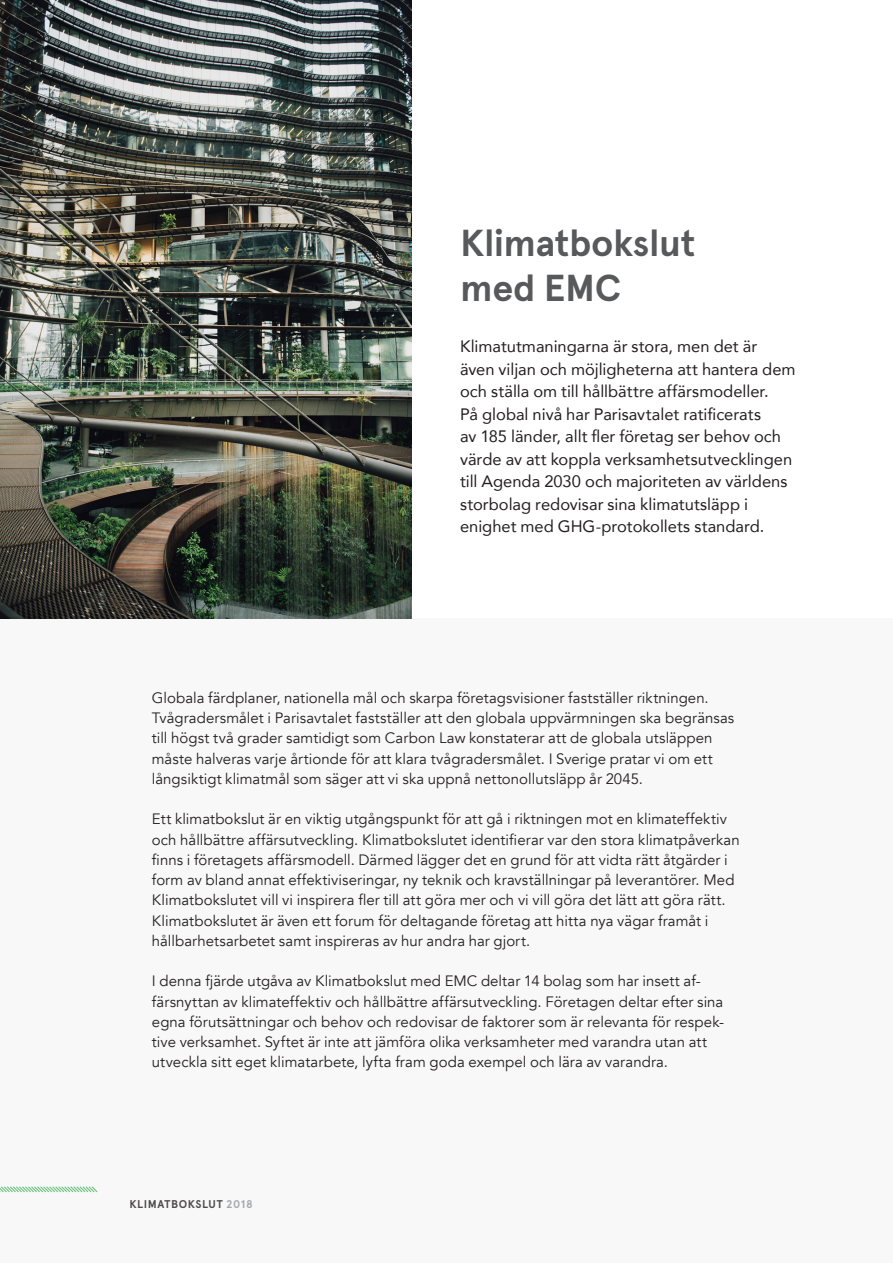
<style>
.page{position:relative;width:893px;height:1263px;background:#fff}
.page>*{position:absolute;margin:0;border:0;box-sizing:border-box;transform-origin:0 0}
.Rubrik_H2{font:700 37.5px/45px "Apercu";letter-spacing:-.01em;color:#58595b}
.Ingress_bröd{font:16.5px/22.5px "Avenir";color:#231f20}
.Bröd{font:15px/20.2px "Avenir";letter-spacing:.005em;color:#231f20}
.t1{font:700 11.25px "Apercu";letter-spacing:.05em;color:#231f20}
.s1{color:#949698}
</style>
<div class="page">
<div style="left:0;top:618px;width:893px;height:645px;background:#f8f8f9"></div>
<img style="left:0;top:0;width:412px;height:618px">
<p class="Rubrik_H2" style="left:460px;top:220px;width:237px">Klimatbokslut med EMC</p>
<p class="Ingress_bröd" style="left:460px;top:335px;width:337px">Klimatutmaningarna är stora, men det är även viljan och möjligheterna att hantera dem och ställa om till hållbättre affärsmodeller.<br>På global nivå har Parisavtalet ratificerats<br>av 185 länder, allt fler företag ser behov och värde av att koppla verksamhetsutvecklingen till Agenda 2030 och majoriteten av världens storbolag redovisar sina klimatutsläpp i enighet med GHG-protokollets standard.</p>
<p class="Bröd" style="left:152px;top:688px;width:584px">Globala färdplaner, nationella mål och skarpa företagsvisioner fastställer riktningen.<br>Tvågradersmålet i Parisavtalet fastställer att den globala uppvärmningen ska begränsas till högst två grader samtidigt som Carbon Law konstaterar att de globala utsläppen måste halveras varje årtionde för att klara tvågradersmålet. I Sverige pratar vi om ett långsiktigt klimatmål som säger att vi ska uppnå nettonollutsläpp år 2045.</p>
<p class="Bröd" style="left:152px;top:809px;width:589px">Ett klimatbokslut är en viktig utgångspunkt för att gå i riktningen mot en klimateffektiv och hållbättre affärsutveckling. Klimatbokslutet identifierar var den stora klimatpåverkan finns i företagets affärsmodell. Därmed lägger det en grund för att vidta rätt åtgärder i form av bland annat effektiviseringar, ny teknik och kravställningar på leverantörer. Med Klimatbokslutet vill vi inspirera fler till att göra mer och vi vill göra det lätt att göra rätt.<br>Klimatbokslutet är även ett forum för deltagande företag att hitta nya vägar framåt i hållbarhetsarbetet samt inspireras av hur andra har gjort.</p>
<p class="Bröd" style="left:152px;top:971px;width:574px">I denna fjärde utgåva av Klimatbokslut med EMC deltar 14 bolag som har insett af-<br>fä rsnyttan av klimateffektiv och hållbättre affärsutveckling. Företagen deltar efter sina egna förutsättningar och behov och redovisar de faktorer som är relevanta för respek&shy;tive verksamhet. Syftet är inte att jämföra olika verksamheter med varandra utan att utveckla sitt eget klimatarbete, lyfta fram goda exempel och lära av varandra.</p>
<p class="t1" style="left:129px;top:1198px;width:125px">KLIMATBOKSLUT <span class="s1">2018</span></p>
</div>
